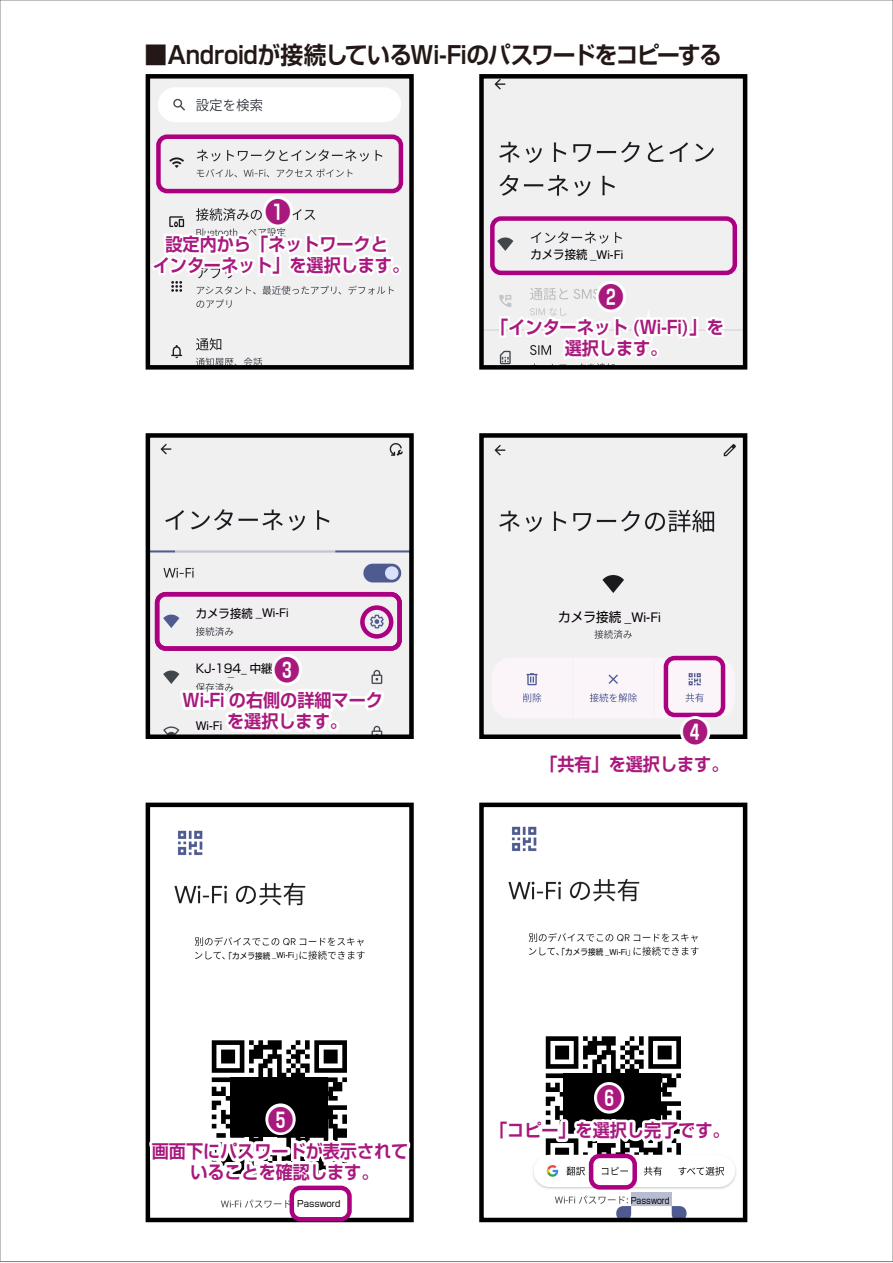
<style>
.page{position:relative;width:893px;height:1263px;background:#fff}
.page>*{position:absolute;margin:0;border:0;box-sizing:border-box;transform-origin:0 0}
.t1{font:700 27px "Shin Go Pro De";color:#a8187d;scale:.95 1}
.t2{font:700 24px "Shin Go Pro De";letter-spacing:-.025em;color:#231815;scale:.95 1}
.t3{font:700 18px/21px "Shin Go Pro De";color:#a8187d;text-align:center;scale:.95 1}
.t4{font:13.35px "Helvetica";color:#000;scale:.95 1}
.t5{font:12px "Helvetica";color:#000;scale:.95 1}
.t6{font:12px "Shin Go Pro";color:#000;scale:.95 1}
.t7{font:8.85px "Shin Go Pro";color:#000;scale:.95 1}
.t8{font:8.85px "Shin Go Pro";color:#000;scale:.85 1}
.t9{font:8.25px "Shin Go Pro";color:#000;scale:.92 1}
.s1{font-family:"Shin Go Pro"}
.s2{font-family:"Helvetica"}
.s3{font-family:"Koz Go Pr 6 N"}
</style>
<div class="page">
<img style="left:151px;top:79px;width:258px;height:286px">
<div style="left:484px;top:79px;width:258px;height:286px;background:#f0f0f0"></div>
<div style="left:528px;top:246px;width:100px;height:17px;background:#f2eff2"></div>
<img style="left:151px;top:438px;width:258px;height:296px">
<div style="left:194px;top:605px;width:100px;height:16px;background:#f2eff2"></div>
<img style="left:484px;top:438px;width:258px;height:296px">
<div style="left:561px;top:609px;width:100px;height:17px;background:#f2eff2"></div>
<img style="left:174px;top:830px;width:191px;height:386px">
<div style="left:227px;top:950px;width:71px;height:11px;background:#fff"></div>
<div style="left:231px;top:1077px;width:97px;height:60px;background:#000"></div>
<div style="left:296px;top:1199px;width:45px;height:12px;background:#fff"></div>
<div style="left:152px;top:1193px;width:69px;height:27px;background:#fff"></div>
<div style="left:146px;top:74px;width:268px;height:296px;border:4px solid #000"></div>
<div style="left:479px;top:74px;width:268px;height:296px;border:4px solid #000"></div>
<div style="left:146px;top:433px;width:268px;height:306px;border:4px solid #000"></div>
<div style="left:479px;top:433px;width:268px;height:306px;border:4px solid #000"></div>
<div style="left:146px;top:803px;width:268px;height:419px;border:4px solid #000"></div>
<img style="left:508px;top:826px;width:228px;height:391px">
<div style="left:560px;top:946px;width:71px;height:12px;background:#fff"></div>
<div style="left:563px;top:1073px;width:98px;height:60px;background:#000"></div>
<div style="left:631px;top:1192px;width:40px;height:14px;background:#b8bcd2"></div>
<div style="left:479px;top:803px;width:268px;height:419px;border:4px solid #000"></div>
<div style="left:156px;top:134px;width:247px;height:59px;border:4px solid #ab007f;border-radius:9px"></div>
<div style="left:490px;top:216px;width:247px;height:59px;border:4px solid #ab007f;border-radius:9px"></div>
<div style="left:155px;top:592px;width:247px;height:59px;border:4px solid #ab007f;border-radius:9px"></div>
<div style="left:664px;top:656px;width:61px;height:61px;border:4px solid #ab007f;border-radius:9px"></div>
<div style="left:290px;top:1185px;width:62px;height:36px;border:4px solid #ab007f;border-radius:9px"></div>
<div style="left:589px;top:1154px;width:48px;height:35px;border:4px solid #ab007f;border-radius:9px"></div>
<div style="left:360px;top:605px;width:33px;height:34px;border:4px solid #ab007f;border-radius:50%"></div>
<svg style="left:176px;top:651px;width:212px;height:88px"></svg>
<svg style="left:508px;top:1079px;width:217px;height:69px"></svg>
<svg style="left:545px;top:698px;width:179px;height:41px"></svg>
<svg style="left:146px;top:1100px;width:268px;height:105px"></svg>
<svg style="left:147px;top:143px;width:256px;height:138px"></svg>
<svg style="left:497px;top:278px;width:231px;height:86px"></svg>
<h2 class="t2" style="left:145px;top:35px;width:609px">■Androidが接続しているWi-Fiのパスワードをコピーする</h2>
<h1 class="t1" style="left:265px;top:189px;width:29px">❶</h1>
<p class="t3" style="left:153px;top:232px;width:272px">設定内から「ネットワークと<br>インターネット」を選択します。</p>
<p class="t5" style="left:530px;top:245px;width:99px"><span class="s1">カメラ接続</span> _Wi-Fi</p>
<h1 class="t1" style="left:598px;top:274px;width:29px">❷</h1>
<p class="t3" style="left:565px;top:314px;width:169px;text-align:left;text-indent:-74px">「インターネット (Wi-Fi)」を選択します。</p>
<p class="t5" style="left:196px;top:604px;width:99px"><span class="s1">カメラ接続</span> _Wi-Fi</p>
<h1 class="t1" style="left:274px;top:647px;width:29px">❸</h1>
<p class="t3" style="left:183px;top:688px;width:212px">Wi-Fi の右側の詳細マークを選択します。</p>
<p class="t6" style="left:196px;top:659px;width:94px">KJ-194_ 中継機</p>
<p class="t5" style="left:196px;top:716px;width:29px">Wi-Fi</p>
<p class="t9" style="left:225px;top:949px;width:86px">「カメラ接続 <span class="s2">_Wi-Fi</span><span class="s3">」</span></p>
<h1 class="t1" style="left:268px;top:1097px;width:29px">❺</h1>
<p class="t3" style="left:152px;top:1138px;width:272px">画面下にパスワードが表示されていることを確認します。</p>
<p class="t7" style="left:297px;top:1197px;width:47px">Password</p>
<p class="t4" style="left:558px;top:607px;width:110px"><span class="s1">カメラ接続</span> _Wi-Fi</p>
<h1 class="t1" style="left:682px;top:710px;width:29px">❹</h1>
<p class="t3" style="left:540px;top:752px;width:199px">「共有」を選択します。</p>
<p class="t9" style="left:557px;top:945px;width:86px">「カメラ接続 <span class="s2">_Wi-Fi</span><span class="s3">」</span></p>
<h1 class="t1" style="left:596px;top:1076px;width:29px">❻</h1>
<p class="t3" style="left:490px;top:1118px;width:254px">「コピー」を選択し完了です。</p>
<p class="t8" style="left:631px;top:1193px;width:47px">Password</p>
</div>
